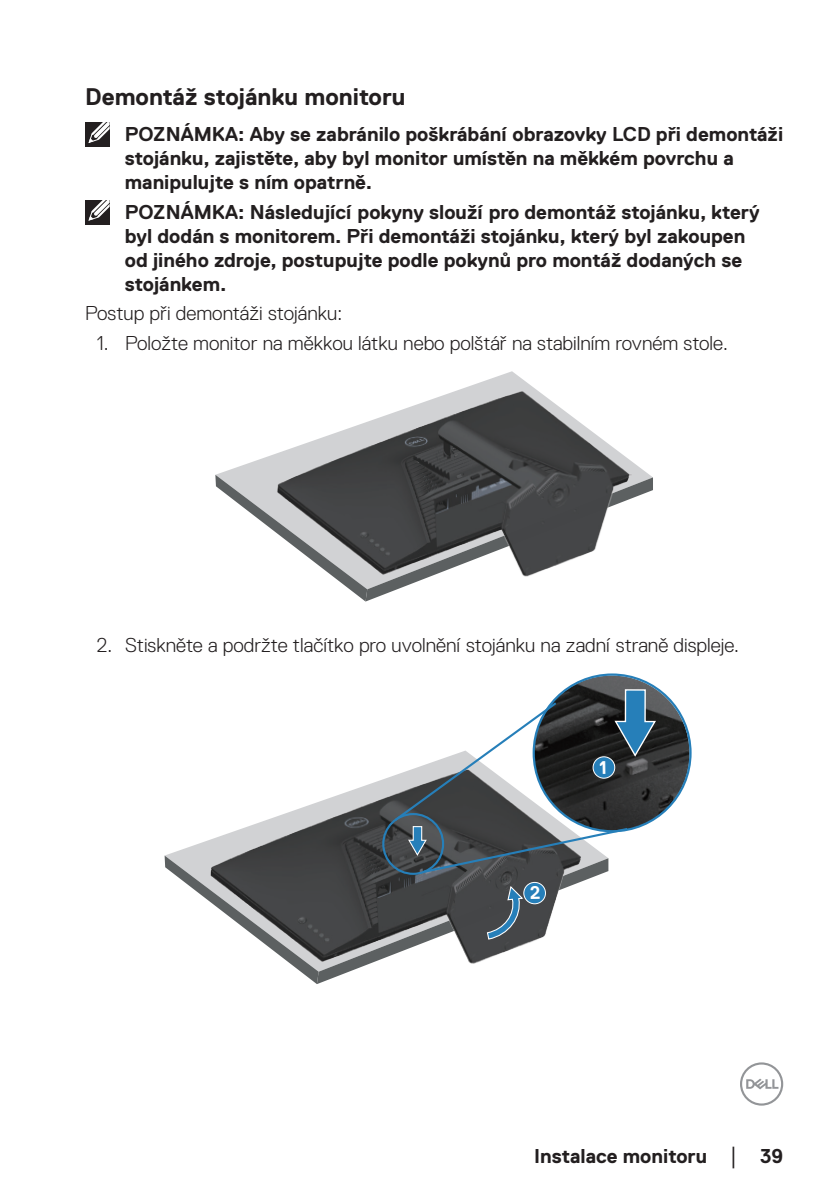
<style>
.page{position:relative;width:840px;height:1191px;background:#fff}
.page>*{position:absolute;margin:0;border:0;box-sizing:border-box;transform-origin:0 0}
.Head2{font:700 24px "Dell Replica";color:#231f20}
.text{font:700 20px/24px "Dell Replica";color:#231f20}
.text-2{font:300 20px "Dell Replica";color:#231f20}
.s1{font-family:"Times New Roman";font-weight:400;font-size:18px}
</style>
<div class="page">
<svg style="left:740px;top:1062px;width:42px;height:43px"></svg>
<div style="left:85px;top:122px;width:24px;height:24px;background:#231f20"></div>
<svg style="left:88px;top:122px;width:22px;height:22px"></svg>
<div style="left:85px;top:200px;width:24px;height:24px;background:#231f20"></div>
<svg style="left:88px;top:200px;width:22px;height:22px"></svg>
<svg style="left:215px;top:371px;width:435px;height:104px"></svg>
<svg style="left:215px;top:475px;width:437px;height:126px"></svg>
<img style="left:276px;top:387px;width:355px;height:196px">
<img style="left:533px;top:675px;width:156px;height:156px;border-radius:78px">
<svg style="left:164px;top:688px;width:492px;height:296px"></svg>
<p class="Head2" style="left:85px;top:84px;width:322px">Demontáž stojánku monitoru</p>
<p class="text" style="left:125px;top:122px;width:659px">POZNÁMKA: Aby se zabránilo poškrábání obrazovky LCD při demontáži stojánku, zajistěte, aby byl monitor umístěn na měkkém povrchu a manipulujte s ním opatrně.</p>
<p class="text" style="left:125px;top:200px;width:636px">POZNÁMKA: Následující pokyny slouží pro demontáž stojánku, který byl dodán s monitorem. Při demontáži stojánku, který byl zakoupen od jiného zdroje, postupujte podle pokynů pro montáž dodaných se stojánkem.</p>
<p class="text-2" style="left:85px;top:302px;width:258px">Postup při demontáži stojánku:</p>
<p class="text-2" style="left:97px;top:332px;width:632px">1. Položte monitor na měkkou látku nebo polštář na stabilním rovném stole.</p>
<p class="text-2" style="left:97px;top:633px;width:643px">2. Stiskněte a podržte tlačítko pro uvolnění stojánku na zadní straně displeje.</p>
<p class="text" style="left:534px;top:1143px;width:250px">Instalace monitoru <span class="s1">│</span> 39</p>
</div>
